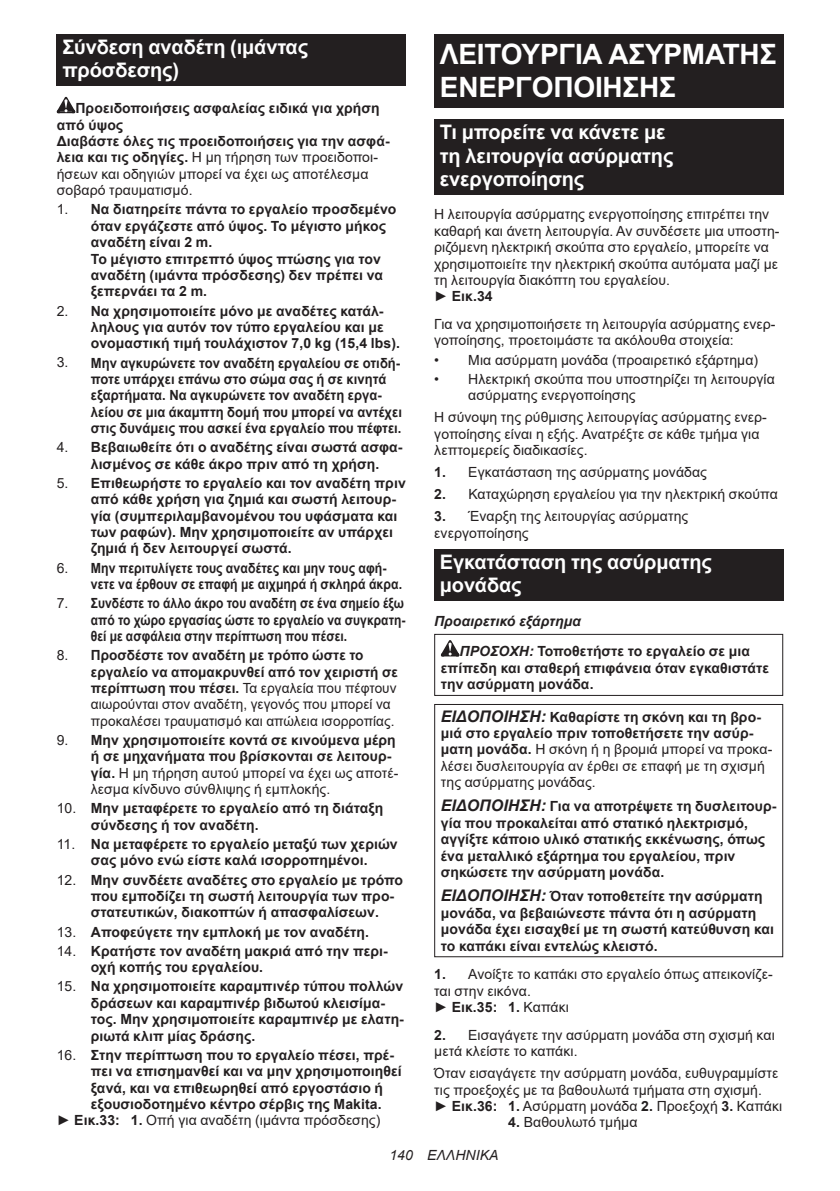
<style>
.page{position:relative;width:840px;height:1191px;background:#fff}
.page>*{position:absolute;margin:0;border:0;box-sizing:border-box;transform-origin:0 0}
.t1{font:700 28px/32.8px "Arial";letter-spacing:-.01em;color:#fff}
.t2{font:700 20px/23.4px "Arial";letter-spacing:-.01em;color:#fff}
.t3{font:700 14px/16.4px "Arial";letter-spacing:.005em;color:#231f20}
.t4{font:14px/16.4px "Arial";letter-spacing:.005em;color:#231f20}
.t5{font:700 14px/16.4px "Arial";letter-spacing:.005em;color:#231f20;scale:.93 1}
.t6{font:700 14px/16.4px "Arial";letter-spacing:.005em;color:#231f20;text-align:justify;scale:.86 1}
.t7{font:700 14px/16.4px "Arial";letter-spacing:.005em;color:#231f20;scale:.88 1}
.t8{font:italic 700 14px/30.6px "Arial";letter-spacing:.005em;color:#231f20}
.t9{font:italic 14px "Arial";letter-spacing:.005em;color:#231f20}
.s1{font-weight:400}
.s2{font-weight:700}
.s3{font-style:normal}
.s4{font-weight:700;font-style:italic;font-size:16px}
.s5{font-style:italic;font-size:16px}
</style>
<div class="page">
<div style="left:57px;top:34px;width:348px;height:52px;background:#231f20"></div>
<svg style="left:57px;top:97px;width:18px;height:16px"></svg>
<div style="left:434px;top:34px;width:348px;height:74px;background:#231f20"></div>
<div style="left:434px;top:119px;width:348px;height:75px;background:#231f20"></div>
<div style="left:434px;top:549px;width:348px;height:52px;background:#231f20"></div>
<svg style="left:440px;top:640px;width:19px;height:16px"></svg>
<div style="left:434px;top:634px;width:348px;height:62px;border:1px solid #231f20"></div>
<div style="left:434px;top:704px;width:348px;height:253px;border:1px solid #231f20"></div>
<h2 class="t2" style="left:62px;top:36px;width:247px">Σύνδεση αναδέτη (ιμάντας πρόσδεσης)</h2>
<p class="t3" style="left:57px;top:100px;width:334px;text-indent:19px">Προειδοποιήσεις ασφαλείας ειδικά για χρήση από ύψος<br>Διαβάστε όλες τις προειδοποιήσεις για την ασφά&shy;λεια και τις οδηγίες. <span class="s1">Η μη τήρηση των προειδοποι&shy;ήσεων και οδηγιών μπορεί να έχει ως αποτέλεσμα σοβαρό τραυματισμό.</span></p>
<p class="t3" style="left:91px;top:201px;width:307px;text-indent:-34px"><span class="s1">1.</span> Να διατηρείτε πάντα το εργαλείο προσδεμένο όταν εργάζεστε από ύψος. Το μέγιστο μήκος αναδέτη είναι 2 m.<br>Το μέγιστο επιτρεπτό ύψος πτώσης για τον αναδέτη (ιμάντα πρόσδεσης) δεν πρέπει να ξεπερνάει τα 2 m.</p>
<p class="t3" style="left:91px;top:302px;width:310px;text-indent:-34px"><span class="s1">2.</span> Να χρησιμοποιείτε μόνο με αναδέτες κατάλ&shy;ληλους για αυτόν τον τύπο εργαλείου και με ονομαστική τιμή τουλάχιστον 7,0 kg (15,4 lbs).</p>
<p class="t5" style="left:91px;top:354px;width:336px;text-indent:-34px"><span class="s1">3.</span> Μην αγκυρώνετε τον αναδέτη εργαλείου σε οτιδή&shy;ποτε υπάρχει επάνω στο σώμα σας ή σε κινητά εξαρτήματα. Να αγκυρώνετε τον αναδέτη εργα&shy;λείου σε μια άκαμπτη δομή που μπορεί να αντέχει στις δυνάμεις που ασκεί ένα εργαλείο που πέφτει.</p>
<p class="t3" style="left:91px;top:439px;width:313px;text-indent:-34px"><span class="s1">4.</span> Βεβαιωθείτε ότι ο αναδέτης είναι σωστά ασφα&shy;λισμένος σε κάθε άκρο πριν από τη χρήση.</p>
<p class="t3" style="left:91px;top:475px;width:316px;text-indent:-34px"><span class="s1">5.</span> Επιθεωρήστε το εργαλείο και τον αναδέτη πριν από κάθε χρήση για ζημιά και σωστή λειτουρ&shy;γία (συμπεριλαμβανομένου του υφάσματα και των ραφών). Μην χρησιμοποιείτε αν υπάρχει ζημιά ή δεν λειτουργεί σωστά.</p>
<p class="t7" style="left:91px;top:559px;width:355px;text-indent:-34px"><span class="s1">6.</span> Μην περιτυλίγετε τους αναδέτες και μην τους αφή&shy;νετε να έρθουν σε επαφή με αιχμηρά ή σκληρά άκρα.</p>
<p class="t6" style="left:91px;top:595px;width:367px;text-indent:-34px"><span class="s1">7.</span> Συνδέστε το άλλο άκρο του αναδέτη σε ένα σημείο έξω από το χώρο εργασίας ώστε το εργαλείο να συγκρατη&shy;θεί με ασφάλεια στην περίπτωση που πέσει.</p>
<p class="t4" style="left:91px;top:647px;width:308px;text-indent:-34px">8. <span class="s2">Προσδέστε τον αναδέτη με τρόπο ώστε το εργαλείο να απομακρυνθεί από τον χειριστή σε περίπτωση που πέσει.</span> Τα εργαλεία που πέφτουν αιωρούνται στον αναδέτη, γεγονός που μπορεί να προκαλέσει τραυματισμό και απώλεια ισορροπίας.</p>
<p class="t3" style="left:91px;top:732px;width:309px;text-indent:-34px"><span class="s1">9.</span> Μην χρησιμοποιείτε κοντά σε κινούμενα μέρη ή σε μηχανήματα που βρίσκονται σε λειτουρ&shy;γία. <span class="s1">Η μη τήρηση αυτού μπορεί να έχει ως αποτέ&shy;λεσμα κίνδυνο σύνθλιψης ή εμπλοκής.</span></p>
<p class="t3" style="left:91px;top:800px;width:294px;text-indent:-34px"><span class="s1">10.</span> Μην μεταφέρετε το εργαλείο από τη διάταξη σύνδεσης ή τον αναδέτη.</p>
<p class="t3" style="left:57px;top:836px;width:342px;text-align:center"><span class="s1">11.</span> Να μεταφέρετε το εργαλείο μεταξύ των χεριών σας μόνο ενώ είστε καλά ισορροπημένοι.</p>
<p class="t3" style="left:91px;top:871px;width:313px;text-indent:-34px"><span class="s1">12.</span> Μην συνδέετε αναδέτες στο εργαλείο με τρόπο που εμποδίζει τη σωστή λειτουργία των προ&shy;στατευτικών, διακοπτών ή απασφαλίσεων.</p>
<p class="t3" style="left:57px;top:923px;width:313px"><span class="s1">13.</span> Αποφεύγετε την εμπλοκή με τον αναδέτη.</p>
<p class="t3" style="left:91px;top:942px;width:298px;text-indent:-34px"><span class="s1">14.</span> Κρατήστε τον αναδέτη μακριά από την περι&shy;οχή κοπής του εργαλείου.</p>
<p class="t3" style="left:91px;top:978px;width:314px;text-indent:-34px"><span class="s1">15.</span> Να χρησιμοποιείτε καραμπινέρ τύπου πολλών δράσεων και καραμπινέρ βιδωτού κλεισίμα&shy;τος. Μην χρησιμοποιείτε καραμπινέρ με ελατη&shy;ριωτά κλιπ μίας δράσης.</p>
<p class="t3" style="left:57px;top:1046px;width:338px"><span class="s1">16.</span> Στην περίπτωση που το εργαλείο πέσει, πρέ-</p>
<p class="t3" style="left:91px;top:1063px;width:312px">πει να επισημανθεί και να μην χρησιμοποιηθεί</p>
<p class="t3" style="left:91px;top:1079px;width:294px">ξανά, και να επιθεωρηθεί από εργοστάσιο ή</p>
<p class="t3" style="left:91px;top:1096px;width:292px">εξουσιοδοτημένο κέντρο σέρβις της Makita.</p>
<p class="t4" style="left:57px;top:1112px;width:325px">► <span class="s2">Εικ.33: 1.</span> Οπή για αναδέτη (ιμάντα πρόσδεσης)</p>
<h1 class="t1" style="left:439px;top:38px;width:338px">ΛΕΙΤΟΥΡΓΙΑ ΑΣΥΡΜΑΤΗΣ<br>ΕΝΕΡΓΟΠΟΙΗΣΗΣ</h1>
<h2 class="t2" style="left:439px;top:121px;width:235px">Τι μπορείτε να κάνετε με τη λειτουργία ασύρματης ενεργοποίησης</h2>
<p class="t4" style="left:434px;top:206px;width:347px">Η λειτουργία ασύρματης ενεργοποίησης επιτρέπει την καθαρή και άνετη λειτουργία. Αν συνδέσετε μια υποστη&shy;ριζόμενη ηλεκτρική σκούπα στο εργαλείο, μπορείτε να χρησιμοποιείτε την ηλεκτρική σκούπα αυτόματα μαζί με τη λειτουργία διακόπτη του εργαλείου.<br>► <span class="s2">Εικ.34</span></p>
<p class="t4" style="left:434px;top:316px;width:342px">Για να χρησιμοποιήσετε τη λειτουργία ασύρματης ενερ&shy;γοποίησης, προετοιμάστε τα ακόλουθα στοιχεία:</p>
<p class="t4" style="left:434px;top:351px;width:325px">• Μια ασύρματη μονάδα (προαιρετικό εξάρτημα)</p>
<p class="t4" style="left:468px;top:371px;width:308px;text-indent:-34px">• Ηλεκτρική σκούπα που υποστηρίζει τη λειτουργία ασύρματης ενεργοποίησης</p>
<p class="t4" style="left:434px;top:409px;width:334px">Η σύνοψη της ρύθμισης λειτουργίας ασύρματης ενερ&shy;γοποίησης είναι η εξής. Ανατρέξτε σε κάθε τμήμα για λεπτομερείς διαδικασίες.</p>
<p class="t4" style="left:434px;top:464px;width:274px"><span class="s2">1.</span> Εγκατάσταση της ασύρματης μονάδας</p>
<p class="t4" style="left:434px;top:486px;width:345px"><span class="s2">2.</span> Καταχώρηση εργαλείου για την ηλεκτρική σκούπα</p>
<p class="t4" style="left:434px;top:508px;width:255px"><span class="s2">3.</span> Έναρξη της λειτουργίας ασύρματης ενεργοποίησης</p>
<h2 class="t2" style="left:439px;top:550px;width:273px">Εγκατάσταση της ασύρματης μονάδας</h2>
<p class="t8" style="left:459px;top:606px;width:292px;text-indent:-25px">Προαιρετικό εξάρτημα<br>ΠΡΟΣΟΧΗ: <span class="s3">Τοποθετήστε το εργαλείο σε μια</span></p>
<p class="t3" style="left:440px;top:660px;width:329px">επίπεδη και σταθερή επιφάνεια όταν εγκαθιστάτε την ασύρματη μονάδα.</p>
<p class="t4" style="left:440px;top:708px;width:333px"><span class="s4">ΕΙΔΟΠΟΙΗΣΗ:</span> <span class="s2">Καθαρίστε τη σκόνη και τη βρο&shy;μιά στο εργαλείο πριν τοποθετήσετε την ασύρ&shy;ματη μονάδα.</span> Η σκόνη ή η βρομιά μπορεί να προκα&shy;λέσει δυσλειτουργία αν έρθει σε επαφή με τη σχισμή της ασύρματης μονάδας.</p>
<p class="t3" style="left:440px;top:798px;width:337px"><span class="s5">ΕΙΔΟΠΟΙΗΣΗ:</span> Για να αποτρέψετε τη δυσλειτουρ&shy;γία που προκαλείται από στατικό ηλεκτρισμό, αγγίξτε κάποιο υλικό στατικής εκκένωσης, όπως ένα μεταλλικό εξάρτημα του εργαλείου, πριν σηκώσετε την ασύρματη μονάδα.</p>
<p class="t3" style="left:440px;top:888px;width:334px"><span class="s5">ΕΙΔΟΠΟΙΗΣΗ:</span> Όταν τοποθετείτε την ασύρματη μονάδα, να βεβαιώνεστε πάντα ότι η ασύρματη μονάδα έχει εισαχθεί με τη σωστή κατεύθυνση και το καπάκι είναι εντελώς κλειστό.</p>
<p class="t4" style="left:434px;top:966px;width:340px"><span class="s2">1.</span> Ανοίξτε το καπάκι στο εργαλείο όπως απεικονίζε&shy;ται στην εικόνα.<br>► <span class="s2">Εικ.35: 1.</span> Καπάκι</p>
<p class="t4" style="left:434px;top:1026px;width:342px"><span class="s2">2.</span> Εισαγάγετε την ασύρματη μονάδα στη σχισμή και μετά κλείστε το καπάκι.</p>
<p class="t4" style="left:434px;top:1065px;width:349px">Όταν εισαγάγετε την ασύρματη μονάδα, ευθυγραμμίστε τις προεξοχές με τα βαθουλωτά τμήματα στη σχισμή.<br>► <span class="s2">Εικ.36: 1.</span> Ασύρματη μονάδα <span class="s2">2.</span> Προεξοχή <span class="s2">3.</span> Καπάκι</p>
<p class="t4" style="left:508px;top:1114px;width:131px"><span class="s2">4.</span> Βαθουλωτό τμήμα</p>
<p class="t9" style="left:389px;top:1146px;width:111px">140 ΕΛΛΗΝΙΚΑ</p>
</div>
